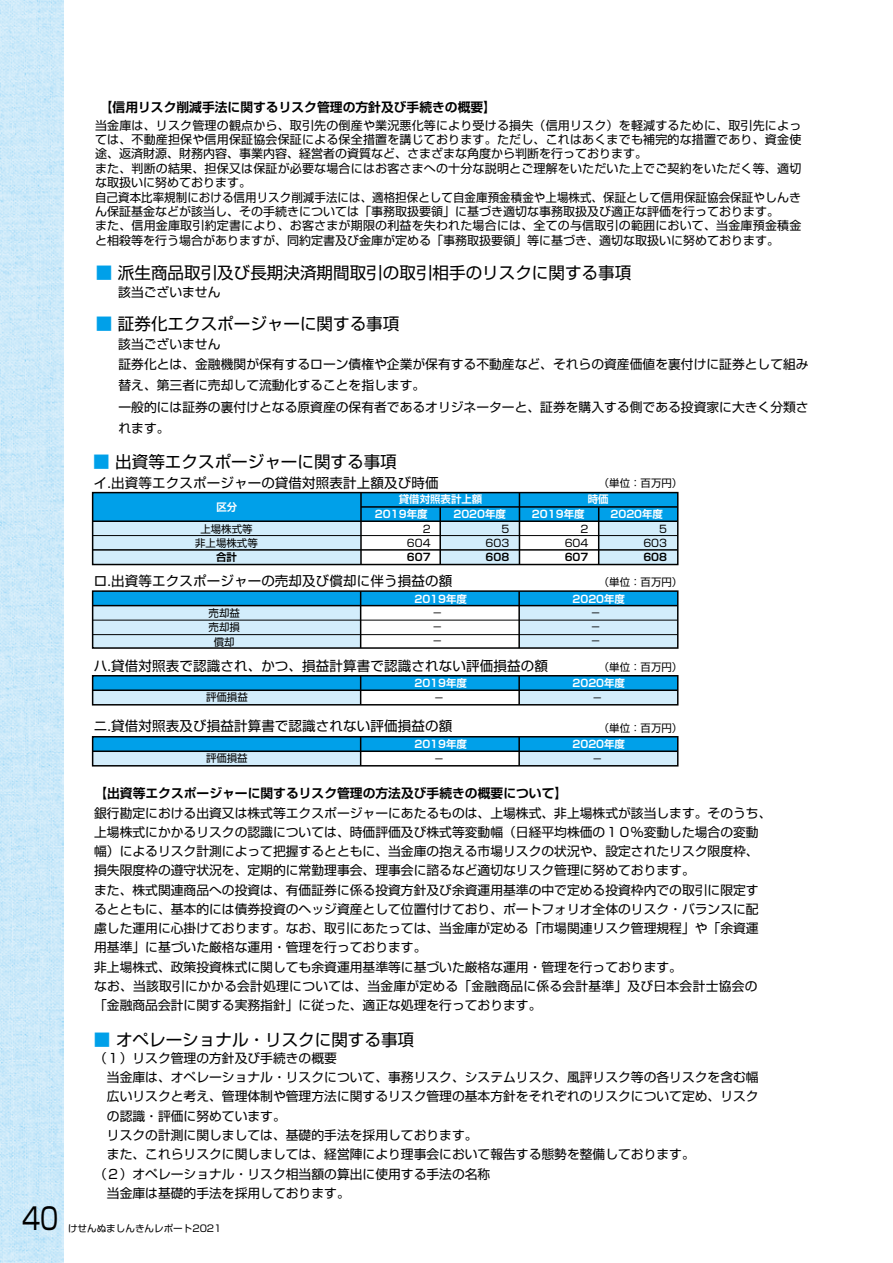
<style>
.page{position:relative;width:893px;height:1263px;background:#fff}
.page>*{position:absolute;margin:0;border:0;box-sizing:border-box;transform-origin:0 0}
.t1{font:30px "Shin Go Pro";color:#000;scale:.8 1}
.t2{font:16.5px "Shin Go Pro";color:#000}
.t3{font:13.5px "Shin Go Pro";letter-spacing:.01em;color:#000}
.t4{font:12.75px/19.2px "Shin Go Pro";color:#000}
.t5{font:700 12.75px "Shin Go Pro De";color:#000}
.t6{font:12px/14.4px "Shin Go Pro";letter-spacing:.015em;color:#000}
.t7{font:10.5px/14.4px "Shin Go Pro";color:#000;text-align:right}
.t8{font:700 10.5px "Shin Go Pro De";color:#fff}
.t9{font:700 10.5px "Shin Go Pro De";color:#000}
.t10{font:9.6px "Shin Go Pro";color:#000}
.s1{color:#00a0e9}
</style>
<div class="page">
<img style="left:0;top:0;width:64px;height:1263px">
<div style="left:93px;top:606px;width:267px;height:42px;background:#d3edfb"></div>
<div style="left:520px;top:606px;width:158px;height:42px;background:#d3edfb"></div>
<div style="left:93px;top:521px;width:268px;height:43px;background:#d3edfb"></div>
<div style="left:441px;top:521px;width:79px;height:43px;background:#d3edfb"></div>
<div style="left:599px;top:521px;width:78px;height:43px;background:#d3edfb"></div>
<div style="left:93px;top:493px;width:585px;height:28px;background:#00a0e9"></div>
<div style="left:92px;top:492px;width:586px;height:73px;border:2px solid #000"></div>
<div style="left:93px;top:591px;width:585px;height:15px;background:#00a0e9"></div>
<div style="left:92px;top:590px;width:586px;height:59px;border:2px solid #000"></div>
<hr style="left:361px;top:506px;width:317px;height:2px;background:#000">
<hr style="left:93px;top:520px;width:585px;height:2px;background:#000">
<hr style="left:93px;top:535px;width:585px;height:1px;background:#000">
<hr style="left:93px;top:549px;width:585px;height:2px;background:#000">
<hr style="left:360px;top:493px;width:2px;height:71px;background:#000">
<hr style="left:439px;top:507px;width:2px;height:57px;background:#000">
<hr style="left:519px;top:493px;width:1px;height:71px;background:#000">
<hr style="left:598px;top:507px;width:1px;height:57px;background:#000">
<hr style="left:93px;top:605px;width:585px;height:1px;background:#000">
<hr style="left:93px;top:620px;width:585px;height:1px;background:#000">
<hr style="left:93px;top:634px;width:585px;height:1px;background:#000">
<hr style="left:360px;top:591px;width:1px;height:57px;background:#000">
<hr style="left:518px;top:591px;width:2px;height:57px;background:#000">
<div style="left:93px;top:690px;width:267px;height:15px;background:#d3edfb"></div>
<div style="left:520px;top:690px;width:158px;height:15px;background:#d3edfb"></div>
<div style="left:93px;top:676px;width:585px;height:14px;background:#00a0e9"></div>
<div style="left:92px;top:675px;width:586px;height:30px;border:2px solid #000"></div>
<hr style="left:93px;top:689px;width:585px;height:2px;background:#000">
<svg style="left:360px;top:676px;width:1px;height:29px"></svg>
<hr style="left:518px;top:676px;width:2px;height:29px;background:#000">
<div style="left:93px;top:751px;width:267px;height:15px;background:#d3edfb"></div>
<div style="left:520px;top:751px;width:158px;height:15px;background:#d3edfb"></div>
<div style="left:93px;top:737px;width:585px;height:14px;background:#00a0e9"></div>
<div style="left:92px;top:736px;width:586px;height:30px;border:2px solid #000"></div>
<hr style="left:93px;top:750px;width:585px;height:2px;background:#000">
<svg style="left:360px;top:737px;width:1px;height:29px"></svg>
<hr style="left:518px;top:737px;width:2px;height:29px;background:#000">
<h1 class="t1" style="left:22px;top:1194px;width:47px">40</h1>
<p class="t5" style="left:100px;top:97px;width:398px">【信用リスク削減手法に関するリスク管理の方針及び手続きの概要】</p>
<p class="t6" style="left:95px;top:116px;width:708px">当金庫は、リスク管理の観点から、取引先の倒産や業況悪化等により受ける損失（信用リスク）を軽減するために、取引先によっては、不動産担保や信用保証協会保証による保全措置を講じております。ただし、これはあくまでも補完的な措置であり、資金使途、返済財源、財務内容、事業内容、経営者の資質など、さまざまな角度から判断を行っております。<br>また、判断の結果、担保又は保証が必要な場合にはお客さまへの十分な説明とご理解をいただいた上でご契約をいただく等、適切な取扱いに努めております。<br>自己資本比率規制における信用リスク削減手法には、適格担保として自金庫預金積金や上場株式、保証として信用保証協会保証やしんきん保証基金などが該当し、その手続きについては「事務取扱要領」に基づき適切な事務取扱及び適正な評価を行っております。<br>また、信用金庫取引約定書により、お客さまが期限の利益を失われた場合には、全ての与信取引の範囲において、当金庫預金積金と相殺等を行う場合がありますが、同約定書及び金庫が定める「事務取扱要領」等に基づき、適切な取扱いに努めております。</p>
<p class="t2" style="left:96px;top:260px;width:537px"><span class="s1">■</span> 派生商品取引及び長期決済期間取引の取引相手のリスクに関する事項</p>
<p class="t2" style="left:96px;top:311px;width:305px"><span class="s1">■</span> 証券化エクスポージャーに関する事項</p>
<p class="t4" style="left:105px;top:281px;width:117px">　該当ございません</p>
<p class="t4" style="left:105px;top:332px;width:705px;line-height:21.1px">　該当ございません<br>　証券化とは、金融機関が保有するローン債権や企業が保有する不動産など、それらの資産価値を裏付けに証券として組み　替え、第三者に売却して流動化することを指します。<br>　一般的には証券の裏付けとなる原資産の保有者であるオリジネーターと、証券を購入する側である投資家に大きく分類さ　れます。</p>
<p class="t2" style="left:93px;top:448px;width:305px"><span class="s1">■</span> 出資等エクスポージャーに関する事項</p>
<p class="t3" style="left:94px;top:472px;width:346px">イ.出資等エクスポージャーの貸借対照表計上額及び時価</p>
<p class="t7" style="left:599px;top:475px;width:85px">（単位：百万円）</p>
<p class="t8" style="left:216px;top:498px;width:22px">区分</p>
<p class="t7" style="left:200px;top:520px;width:54px">上場株式等</p>
<p class="t7" style="left:195px;top:534px;width:64px">非上場株式等</p>
<p class="t9" style="left:216px;top:549px;width:22px">合計</p>
<p class="t8" style="left:399px;top:491px;width:85px">貸借対照表計上額</p>
<p class="t8" style="left:588px;top:491px;width:22px">時価</p>
<p class="t8" style="left:375px;top:505px;width:54px">2019年度</p>
<p class="t7" style="left:407px;top:520px;width:25px">2<br>604</p>
<p class="t9" style="left:407px;top:549px;width:25px">607</p>
<p class="t8" style="left:453px;top:505px;width:54px">2020年度</p>
<p class="t7" style="left:486px;top:520px;width:25px">5<br>603</p>
<p class="t9" style="left:486px;top:549px;width:25px">608</p>
<p class="t8" style="left:532px;top:505px;width:54px">2019年度</p>
<p class="t8" style="left:610px;top:505px;width:54px">2020年度</p>
<p class="t7" style="left:565px;top:520px;width:25px">2<br>604</p>
<p class="t9" style="left:565px;top:549px;width:25px">607</p>
<p class="t7" style="left:643px;top:520px;width:25px">5<br>603</p>
<p class="t9" style="left:643px;top:549px;width:25px">608</p>
<p class="t3" style="left:94px;top:570px;width:360px">ロ.出資等エクスポージャーの売却及び償却に伴う損益の額</p>
<p class="t7" style="left:599px;top:573px;width:85px">（単位：百万円）</p>
<p class="t8" style="left:414px;top:590px;width:54px">2019年度</p>
<p class="t8" style="left:572px;top:590px;width:54px">2020年度</p>
<p class="t7" style="left:209px;top:605px;width:33px;text-align:center">売却益売却損償却</p>
<p class="t7" style="left:432px;top:605px;width:12px">－</p>
<p class="t7" style="left:432px;top:633px;width:12px">－</p>
<p class="t7" style="left:432px;top:619px;width:12px">－</p>
<p class="t7" style="left:590px;top:605px;width:12px">－</p>
<p class="t7" style="left:590px;top:633px;width:12px">－</p>
<p class="t7" style="left:590px;top:619px;width:12px">－</p>
<p class="t3" style="left:94px;top:654px;width:455px">ハ.貸借対照表で認識され、かつ、損益計算書で認識されない評価損益の額</p>
<p class="t7" style="left:599px;top:658px;width:85px">（単位：百万円）</p>
<p class="t7" style="left:206px;top:689px;width:43px">評価損益</p>
<p class="t8" style="left:414px;top:675px;width:54px">2019年度</p>
<p class="t8" style="left:572px;top:675px;width:54px">2020年度</p>
<p class="t7" style="left:434px;top:689px;width:12px">－</p>
<p class="t7" style="left:592px;top:689px;width:12px">－</p>
<p class="t3" style="left:94px;top:714px;width:360px">ニ.貸借対照表及び損益計算書で認識されない評価損益の額</p>
<p class="t7" style="left:599px;top:719px;width:85px">（単位：百万円）</p>
<p class="t7" style="left:206px;top:750px;width:43px">評価損益</p>
<p class="t8" style="left:414px;top:736px;width:54px">2019年度</p>
<p class="t8" style="left:572px;top:736px;width:54px">2020年度</p>
<p class="t7" style="left:434px;top:750px;width:12px">－</p>
<p class="t7" style="left:592px;top:750px;width:12px">－</p>
<p class="t5" style="left:94px;top:783px;width:474px">【出資等エクスポージャーに関するリスク管理の方法及び手続きの概要について】</p>
<p class="t4" style="left:94px;top:801px;width:679px">銀行勘定における出資又は株式等エクスポージャーにあたるものは、上場株式、非上場株式が該当します。そのうち、上場株式にかかるリスクの認識については、時価評価及び株式等変動幅（日経平均株価の１０％変動した場合の変動幅）によるリスク計測によって把握するとともに、当金庫の抱える市場リスクの状況や、設定されたリスク限度枠、損失限度枠の遵守状況を、定期的に常勤理事会、理事会に諮るなど適切なリスク管理に努めております。<br>また、株式関連商品への投資は、有価証券に係る投資方針及び余資運用基準の中で定める投資枠内での取引に限定するとともに、基本的には債券投資のヘッジ資産として位置付けており、ポートフォリオ全体のリスク・バランスに配慮した運用に心掛けております。なお、取引にあたっては、当金庫が定める「市場関連リスク管理規程」や「余資運用基準」に基づいた厳格な運用・管理を行っております。<br>非上場株式、政策投資株式に関しても余資運用基準等に基づいた厳格な運用・管理を行っております。<br>なお、当該取引にかかる会計処理については、当金庫が定める「金融商品に係る会計基準」及び日本会計士協会の「金融商品会計に関する実務指針」に従った、適正な処理を行っております。</p>
<p class="t2" style="left:94px;top:1026px;width:322px"><span class="s1">■</span> オペレーショナル・リスクに関する事項</p>
<p class="t4" style="left:94px;top:1047px;width:666px">（１）リスク管理の方針及び手続きの概要<br>　当金庫は、オペレーショナル・リスクについて、事務リスク、システムリスク、風評リスク等の各リスクを含む幅　広いリスクと考え、管理体制や管理方法に関するリスク管理の基本方針をそれぞれのリスクについて定め、リスク　の認識・評価に努めています。<br>　リスクの計測に関しましては、基礎的手法を採用しております。<br>　また、これらリスクに関しましては、経営陣により理事会において報告する態勢を整備しております。<br>（２）オペレーショナル・リスク相当額の算出に使用する手法の名称<br>　当金庫は基礎的手法を採用しております。</p>
<p class="t10" style="left:68px;top:1221px;width:155px">けせんぬましんきんレポート2021</p>
</div>
